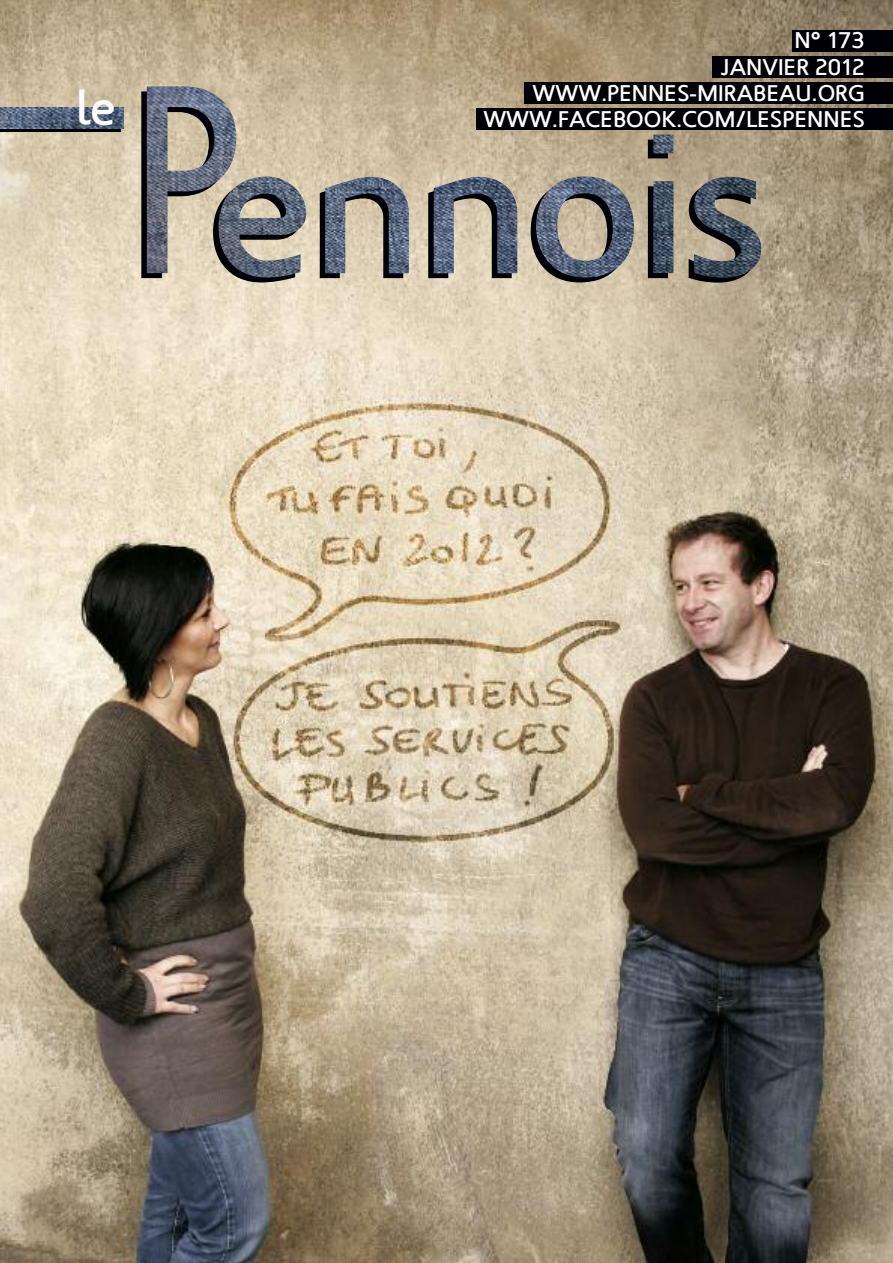
<style>
.page{position:relative;width:893px;height:1263px;background:#fff}
.page>*{position:absolute;margin:0;border:0;box-sizing:border-box;transform-origin:0 0}
.t1{font:181.05px "Fortheloveofhate";color:#000106}
.t2{font:45px "Fortheloveofhate";color:#fff}
.t3{font:22.5px "Fortheloveofhate";color:#fff}
.s1{font-family:"Andale Sans";font-size:270.9px}
</style>
<div class="page">
<img style="left:0;top:0;width:893px;height:1263px">
<div style="left:712px;top:56px;width:181px;height:22px;background:#000106"></div>
<div style="left:525px;top:83px;width:368px;height:21px;background:#000106"></div>
<div style="left:792px;top:30px;width:101px;height:22px;background:#000106"></div>
<svg style="left:0;top:128px;width:121px;height:4px"></svg>
<img style="left:0;top:107px;width:124px;height:21px">
<div style="left:476px;top:109px;width:417px;height:21px;background:#000106"></div>
<img style="left:147px;top:86px;width:614px;height:192px">
<h2 class="t2" style="left:76px;top:80px;width:41px">LE</h2>
<p class="t3" style="left:795px;top:27px;width:72px">N° 173</p>
<p class="t3" style="left:532px;top:79px;width:334px">WWW.PENNES-MIRABEAU.ORG</p>
<p class="t3" style="left:721px;top:53px;width:146px">JANVIER 2012</p>
<h1 class="t1" style="left:122px;top:103px;width:641px"><span class="s1">P</span>ENNOIS</h1>
<p class="t3" style="left:483px;top:105px;width:383px">WWW.FACEBOOK.COM/LESPENNES</p>
</div>
